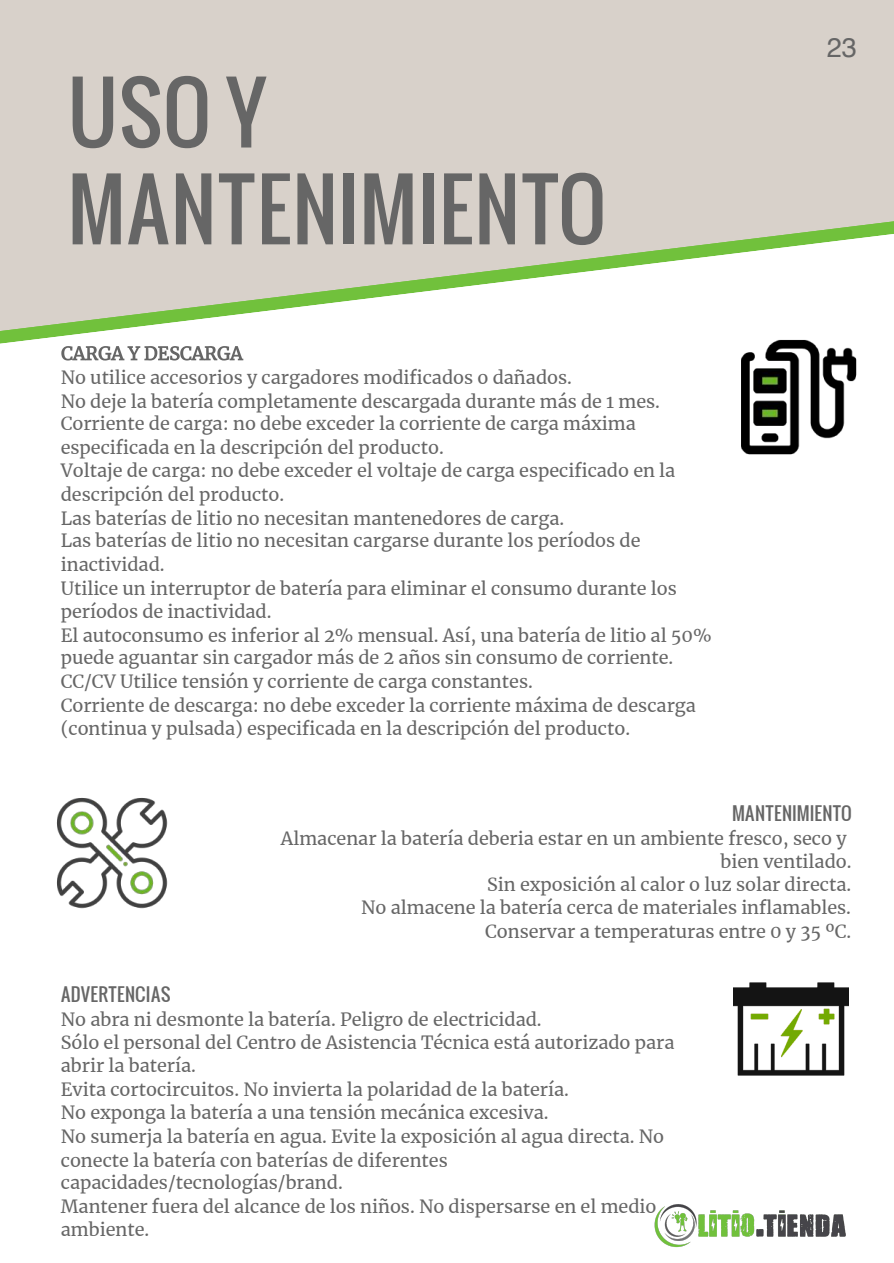
<style>
.page{position:relative;width:894px;height:1263px;background:#fff}
.page>*{position:absolute;margin:0;border:0;box-sizing:border-box;transform-origin:0 0}
.t1{font:81px/96.9px "Oswald";color:#666}
.t2{font:27px "Helvetica";color:#666}
.t3{font:18px/23.4px "Merriweather";color:#666}
.t4{font:18px "Oswald";color:#666}
</style>
<div class="page">
<img style="left:654px;top:1204px;width:192px;height:44px">
<svg style="left:61px;top:346px;width:182px;height:15px"></svg>
<svg style="left:0;top:0;width:894px;height:334px;background:#d9d6cb"></svg>
<img style="left:733px;top:332px;width:130px;height:123px">
<img style="left:56px;top:797px;width:112px;height:112px">
<img style="left:733px;top:982px;width:115px;height:94px">
<h1 class="t1" style="left:68px;top:63px;width:540px">USO Y<br>MANTENIMIENTO</h1>
<p class="t3" style="left:61px;top:367px;width:653px">No utilice accesorios y cargadores modificados o dañados.<br>No deje la batería completamente descargada durante más de 1 mes.<br>Corriente de carga: no debe exceder la corriente de carga máxima especificada en la descripción del producto.<br>Voltaje de carga: no debe exceder el voltaje de carga especificado en la descripción del producto.<br>Las baterías de litio no necesitan mantenedores de carga.<br>Las baterías de litio no necesitan cargarse durante los períodos de inactividad.<br>Utilice un interruptor de batería para eliminar el consumo durante los períodos de inactividad.<br>El autoconsumo es inferior al 2% mensual. Así, una batería de litio al 50% puede aguantar sin cargador más de 2 años sin consumo de corriente.<br>CC/CV Utilice tensión y corriente de carga constantes.<br>Corriente de descarga: no debe exceder la corriente máxima de descarga (continua y pulsada) especificada en la descripción del producto.</p>
<h2 class="t2" style="left:827px;top:37px;width:32px">23</h2>
<p class="t4" style="left:732px;top:799px;width:121px">MANTENIMIENTO</p>
<p class="t3" style="left:281px;top:827px;width:572px;text-align:right">Almacenar la batería deberia estar en un ambiente fresco, seco y bien ventilado.<br>Sin exposición al calor o luz solar directa.<br>No almacene la batería cerca de materiales inflamables.<br>Conservar a temperaturas entre 0 y 35 ºC.</p>
<p class="t4" style="left:61px;top:981px;width:111px">ADVERTENCIAS</p>
<p class="t3" style="left:61px;top:1009px;width:615px">No abra ni desmonte la batería. Peligro de electricidad.<br>Sólo el personal del Centro de Asistencia Técnica está autorizado para abrir la batería.<br>Evita cortocircuitos. No invierta la polaridad de la batería.<br>No exponga la batería a una tensión mecánica excesiva.<br>No sumerja la batería en agua. Evite la exposición al agua directa. No conecte la batería con baterías de diferentes capacidades/tecnologías/brand.<br>Mantener fuera del alcance de los niños. No dispersarse en el medio ambiente.</p>
</div>
